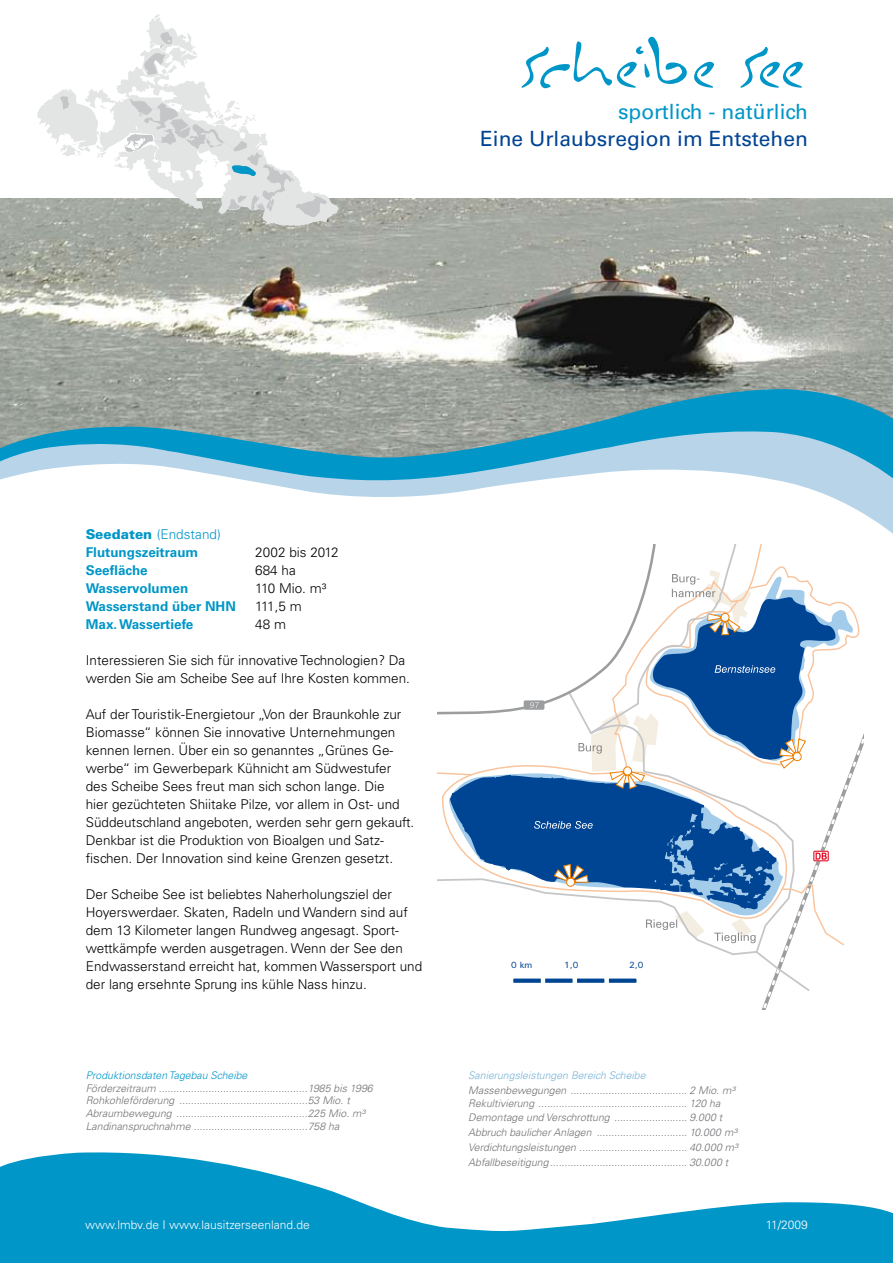
<style>
.page{position:relative;width:893px;height:1263px;background:#fff}
.page>*{position:absolute;margin:0;border:0;box-sizing:border-box;transform-origin:0 0}
.t1{font:72px "Inkburrow";letter-spacing:-.055em;color:#0096c8}
.t2{font:21px "Univers LT";color:#004494}
.t3{font:21px "Univers LT";color:#0096c8}
.t4{font:300 13.5px/18px "Univers LT";color:#000}
.t5{font:700 13.5px/18px "Univers LT";color:#0096c8}
.t6{font:300 12px "Univers LT Std";color:#fff}
.t7{font:italic 300 10.5px/12.8px "Univers LT";color:#707173}
.t8{font:italic 300 10.5px "Univers LT";color:#77b3d8}
.t9{font:italic 300 10.5px "Univers LT";color:#0096c8}
.t10{font:9px "Univers";color:#004494}
.s1{font-weight:900}
.s2{font-weight:300}
</style>
<div class="page">
<img style="left:0;top:199px;width:893px;height:190px">
<svg style="left:0;top:1152px;width:893px;height:111px;fill:#0096c8"></svg>
<svg style="left:301px;top:490px;width:592px;height:44px"></svg>
<svg style="left:0;top:389px;width:893px;height:101px;background:#81b3c4"></svg>
<svg style="left:37px;top:14px;width:302px;height:212px"></svg>
<svg style="left:143px;top:32px;width:29px;height:44px"></svg>
<svg style="left:60px;top:94px;width:12px;height:15px"></svg>
<svg style="left:124px;top:99px;width:203px;height:118px"></svg>
<svg style="left:438px;top:544px;width:422px;height:449px"></svg>
<h1 class="t1" style="left:522px;top:30px;width:287px">Scheibe See</h1>
<h2 class="t3" style="left:618px;top:99px;width:191px">sportlich - natürlich</h2>
<h2 class="t2" style="left:480px;top:126px;width:329px">Eine Urlaubsregion im Entstehen</h2>
<p class="t5" style="left:86px;top:525px;width:137px"><span class="s1">Seedaten</span> <span class="s2">(Endstand)<br></span>Flutungszeitraum</p>
<p class="t4" style="left:255px;top:543px;width:85px">2002 bis 2012</p>
<p class="t5" style="left:86px;top:561px;width:64px">Seefläche</p>
<p class="t4" style="left:255px;top:561px;width:42px">684 ha</p>
<p class="t5" style="left:86px;top:579px;width:104px">Wasservolumen</p>
<p class="t4" style="left:255px;top:579px;width:72px">110 Mio. m³</p>
<p class="t5" style="left:86px;top:597px;width:152px">Wasserstand über NHN</p>
<p class="t4" style="left:255px;top:597px;width:48px">111,5 m</p>
<p class="t5" style="left:86px;top:615px;width:109px">Max. Wassertiefe</p>
<p class="t4" style="left:255px;top:615px;width:32px">48 m</p>
<p class="t4" style="left:86px;top:651px;width:326px">Interessieren Sie sich für innovative Technologien? Da werden Sie am Scheibe See auf Ihre Kosten kommen.</p>
<p class="t4" style="left:86px;top:705px;width:330px">Auf der Touristik-Energietour „Von der Braunkohle zur Biomasse“ können Sie innovative Unternehmungen kennen lernen. Über ein so genanntes „Grünes Ge&shy;werbe“ im Gewerbepark Kühnicht am Südwestufer des Scheibe Sees freut man sich schon lange. Die<br>hier gezüchteten Shiitake Pilze, vor allem in Ost- und Süddeutschland angeboten, werden sehr gern gekauft.<br>Denkbar ist die Produktion von Bioalgen und Satz&shy;fischen. Der Innovation sind keine Grenzen gesetzt.</p>
<p class="t4" style="left:86px;top:885px;width:338px">Der Scheibe See ist beliebtes Naherholungsziel der Hoyerswerdaer. Skaten, Radeln und Wandern sind auf dem 13 Kilometer langen Rundweg angesagt. Sport&shy;wettkämpfe werden ausgetragen. Wenn der See den Endwasserstand erreicht hat, kommen Wassersport und der lang ersehnte Sprung ins kühle Nass hinzu.</p>
<p class="t9" style="left:86px;top:1069px;width:163px">Produktionsdaten Tagebau Scheibe</p>
<p class="t7" style="left:86px;top:1081px;width:288px">Förderzeitraum ...................................................1985 bis 1996<br>Rohkohleförderung ............................................53 Mio. t Abraumbewegung .............................................225 Mio. m³<br>Landinanspruchnahme .......................................758 ha</p>
<p class="t10" style="left:511px;top:959px;width:23px">0 km</p>
<p class="t10" style="left:564px;top:959px;width:16px">1,0</p>
<p class="t10" style="left:629px;top:959px;width:16px">2,0</p>
<p class="t8" style="left:468px;top:1069px;width:179px">Sanierungsleistungen Bereich Scheibe</p>
<p class="t7" style="left:468px;top:1084px;width:268px">Massenbewegungen ........................................ 2 Mio. m³<br>Rekultivierung ................................................... 120 ha</p>
<p class="t7" style="left:468px;top:1110px;width:271px;line-height:14.9px">Demontage und Verschrottung ......................... 9.000 t Abbruch baulicher Anlagen ............................... 10.000 m³<br>Verdichtungsleistungen ..................................... 40.000 m³<br>Abfallbeseitigung............................................... 30.000 t</p>
<p class="t6" style="left:85px;top:1217px;width:226px">www.lmbv.de I www.lausitzerseenland.de</p>
<p class="t6" style="left:766px;top:1217px;width:44px">11/2009</p>
</div>
